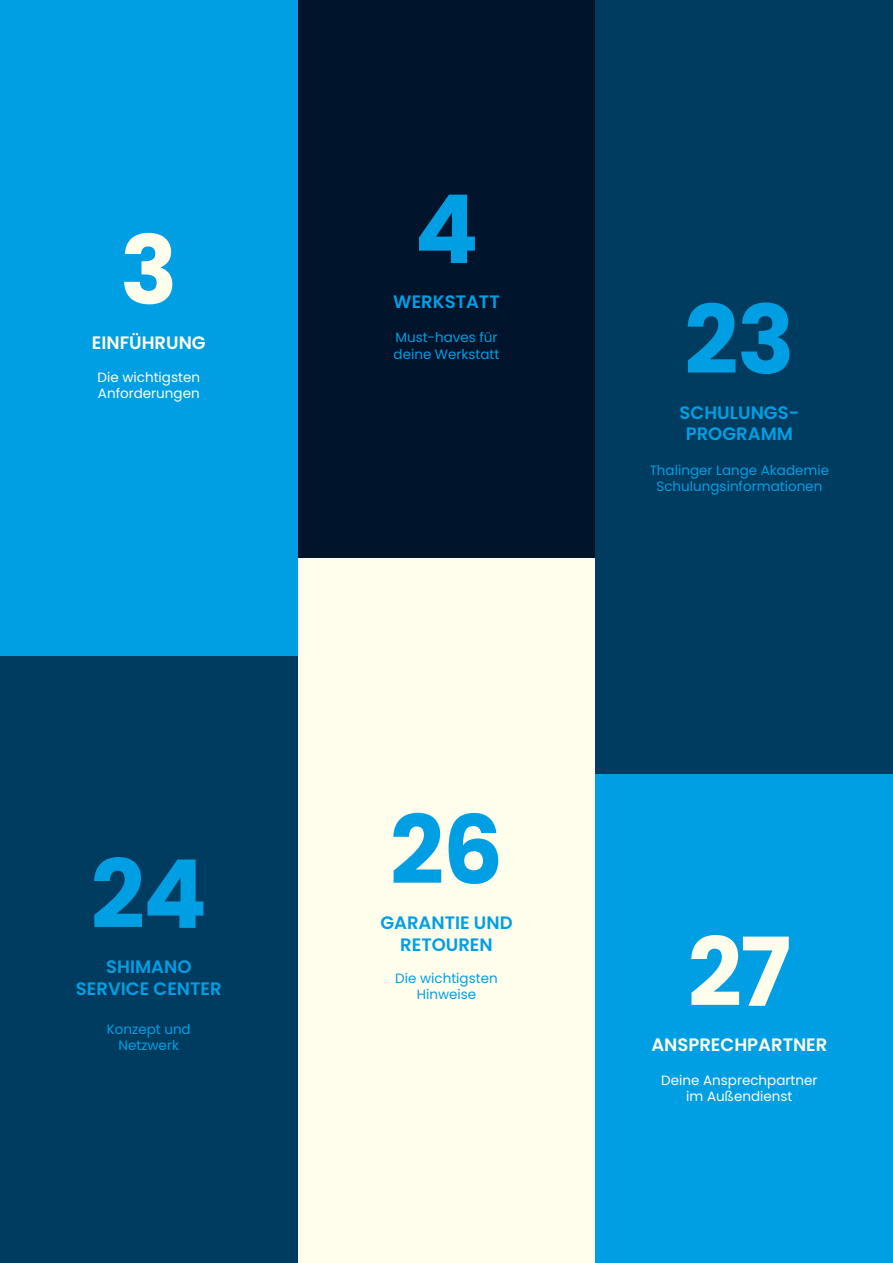
<style>
.page{position:relative;width:893px;height:1263px;background:#fff}
.page>*{position:absolute;margin:0;border:0;box-sizing:border-box;transform-origin:0 0}
.t1{font:700 94.95px "Poppins";color:#009fe3}
.t2{font:700 94.95px "Poppins";color:#fffdec}
.t3{font:600 18px/21.6px "Poppins";color:#009fe3;text-align:center}
.t4{font:600 18px "Poppins";color:#fffdec}
.t5{font:13.5px/16.2px "Poppins";color:#009fe3;text-align:center}
.t6{font:13.5px/16.2px "Poppins";color:#fffdec}
</style>
<div class="page">
<div style="left:0;top:0;width:298px;height:657px;background:#009fe3"></div>
<div style="left:0;top:657px;width:298px;height:606px;background:#003b60"></div>
<div style="left:298px;top:0;width:297px;height:558px;background:#00142b"></div>
<div style="left:298px;top:558px;width:297px;height:705px;background:#fffdec"></div>
<div style="left:595px;top:0;width:298px;height:774px;background:#003b60"></div>
<div style="left:595px;top:774px;width:298px;height:489px;background:#009fe3"></div>
<h1 class="t2" style="left:120px;top:215px;width:59px">3</h1>
<h2 class="t4" style="left:92px;top:332px;width:115px">EINFÜHRUNG</h2>
<p class="t6" style="left:98px;top:369px;width:104px">Die wichtigsten<br>Anforderungen</p>
<h1 class="t1" style="left:91px;top:839px;width:118px">24</h1>
<h2 class="t3" style="left:76px;top:956px;width:147px">SHIMANO<br>SERVICE CENTER</h2>
<p class="t5" style="left:107px;top:1021px;width:85px">Konzept und<br>Netzwerk</p>
<h1 class="t1" style="left:414px;top:175px;width:66px">4</h1>
<h2 class="t3" style="left:393px;top:291px;width:108px">WERKSTATT</h2>
<p class="t5" style="left:394px;top:330px;width:107px;text-align:left">Must-haves für deine Werkstatt</p>
<h1 class="t1" style="left:390px;top:795px;width:115px">26</h1>
<h2 class="t3" style="left:380px;top:912px;width:134px">GARANTIE UND<br>RETOUREN</h2>
<p class="t5" style="left:395px;top:970px;width:104px">Die wichtigsten<br>Hinweise</p>
<h1 class="t1" style="left:684px;top:285px;width:112px">23</h1>
<h2 class="t3" style="left:680px;top:402px;width:121px">SCHULUNGS-<br>PROGRAMM</h2>
<p class="t5" style="left:650px;top:462px;width:181px">Thalinger Lange Akademie<br>Schulungsinformationen</p>
<h1 class="t2" style="left:688px;top:917px;width:105px">27</h1>
<h2 class="t4" style="left:651px;top:1034px;width:177px">ANSPRECHPARTNER</h2>
<p class="t6" style="left:661px;top:1072px;width:158px;text-align:center">Deine Ansprechpartner im Außendienst</p>
</div>
